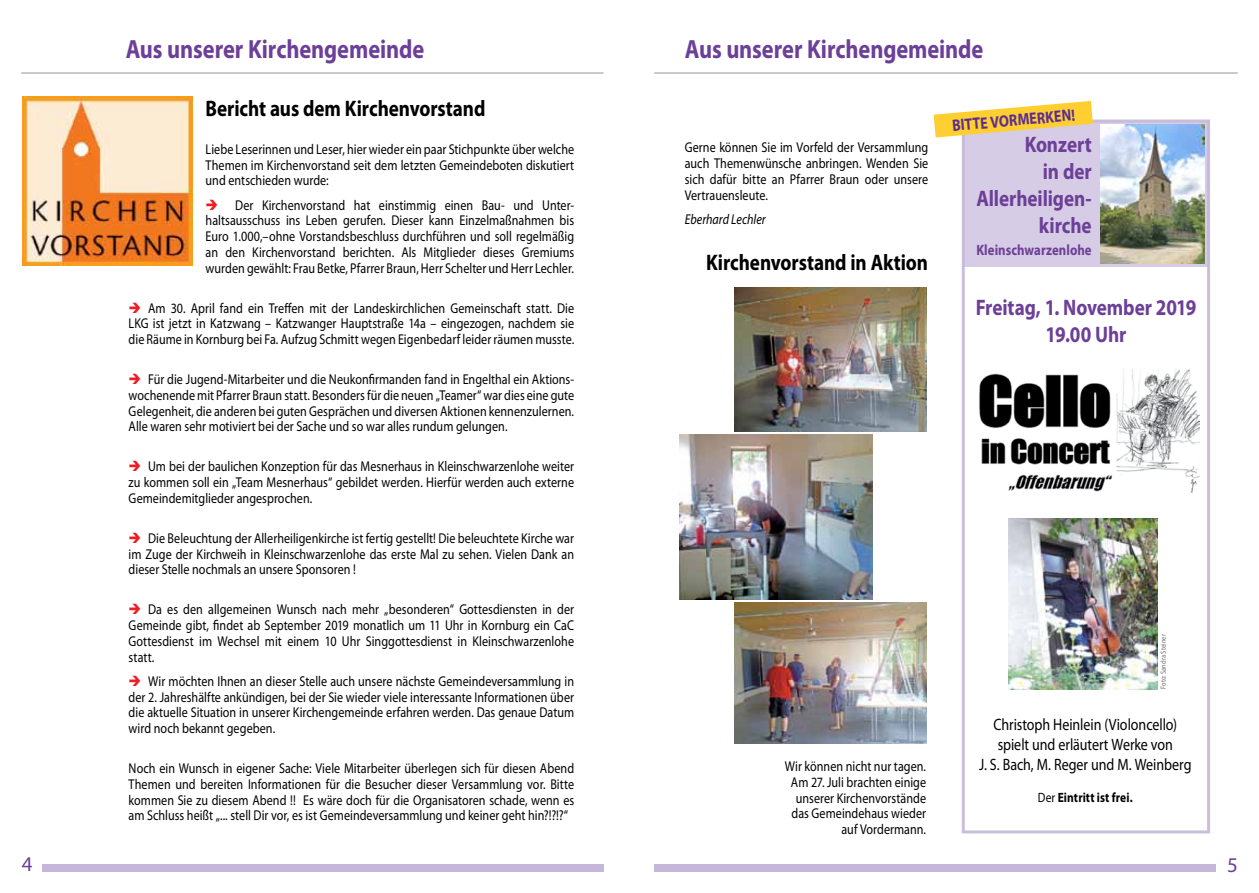
<style>
.page{position:relative;width:1259px;height:893px;background:#fff}
.page>*{position:absolute;margin:0;border:0;box-sizing:border-box;transform-origin:0 0}
.t1{font:700 26.4px "Myriad Pro";letter-spacing:-.005em;color:#6c3f98;scale:.85 1}
.t2{font:700 22.5px/27px "Myriad Pro";letter-spacing:-.005em;color:#6c3f98;text-align:center;scale:.85 1}
.t3{font:700 22.5px "Myriad Pro";letter-spacing:-.005em;color:#000;scale:.85 1}
.t4{font:21px "Myriad Pro";color:#6c3f98}
.t5{font:16.5px/19.8px "Myriad Pro";letter-spacing:-.005em;color:#000;text-align:center;scale:.85 1}
.t6{font:700 16.5px "Myriad Pro";color:#5c2d91;scale:.85 1}
.t7{font:700 15px "Myriad Pro";letter-spacing:.005em;color:#6c3f98;scale:.85 1}
.t8{font:14.25px/15.8px "Myriad Pro";letter-spacing:.005em;color:#000;text-align:justify;scale:.85 1}
.t9{font:italic 14.25px "Myriad Pro";color:#000;scale:.85 1}
.t10{font:700 13.5px "Myriad Pro";letter-spacing:.01em;color:#000;scale:.85 1}
.t11{font:7.5px "Myriad Pro";letter-spacing:.015em;color:#6d6e71;scale:.85 1}
.s1{color:#ed1d24}
.s2{font-weight:400}
</style>
<div class="page">
<div style="left:42px;top:864px;width:562px;height:8px;background:#c5b7da"></div>
<hr style="left:21px;top:73px;width:582px;height:1px;background:#939598">
<div style="left:654px;top:864px;width:561px;height:8px;background:#c5b7da"></div>
<hr style="left:654px;top:73px;width:583px;height:1px;background:#939598">
<img style="left:23px;top:96px;width:170px;height:170px">
<img style="left:734px;top:603px;width:193px;height:140px">
<img style="left:735px;top:287px;width:192px;height:145px">
<img style="left:679px;top:434px;width:194px;height:166px">
<div style="left:961px;top:120px;width:249px;height:713px;border:3px solid #b5a2ce"></div>
<div style="left:963px;top:121px;width:245px;height:145px;background:#d6cce5"></div>
<img style="left:979px;top:369px;width:220px;height:124px">
<img style="left:1008px;top:519px;width:149px;height:171px">
<img style="left:1100px;top:125px;width:104px;height:139px">
<svg style="left:933px;top:101px;width:160px;height:37px"></svg>
<h1 class="t1" style="left:126px;top:32px;width:353px">Aus unserer Kirchengemeinde</h1>
<h1 class="t1" style="left:685px;top:32px;width:353px">Aus unserer Kirchengemeinde</h1>
<h2 class="t3" style="left:206px;top:94px;width:331px">Bericht aus dem Kirchenvorstand</h2>
<p class="t8" style="left:206px;top:141px;width:435px">Liebe Leserinnen und Leser, hier wieder ein paar Stichpunkte über welche Themen im Kirchenvorstand seit dem letzten Gemeindeboten diskutiert und entschieden wurde:</p>
<p class="t8" style="left:206px;top:197px;width:435px"><span class="s1">➔</span> Der Kirchenvorstand hat einstimmig einen Bau- und Unter&shy;haltsausschuss ins Leben gerufen. Dieser kann Einzelmaßnahmen bis Euro 1.000,–ohne Vorstandsbeschluss durchführen und soll regelmäßig an den Kirchenvorstand berichten. Als Mitglieder dieses Gremiums wurden gewählt: Frau Betke, Pfarrer Braun, Herr Schelter und Herr Lechler.</p>
<p class="t8" style="left:129px;top:300px;width:526px"><span class="s1">➔</span> Am 30. April fand ein Treffen mit der Landeskirchlichen Gemeinschaft statt. Die LKG ist jetzt in Katzwang – Katzwanger Hauptstraße 14a – eingezogen, nachdem sie die Räume in Kornburg bei Fa. Aufzug Schmitt wegen Eigenbedarf leider räumen musste.</p>
<p class="t8" style="left:129px;top:371px;width:525px"><span class="s1">➔</span> Für die Jugend-Mitarbeiter und die Neukonfirmanden fand in Engelthal ein Aktions&shy;wochenende mit Pfarrer Braun statt. Besonders für die neuen „Teamer“ war dies eine gute Gelegenheit, die anderen bei guten Gesprächen und diversen Aktionen kennenzulernen.<br>Alle waren sehr motiviert bei der Sache und so war alles rundum gelungen.</p>
<p class="t8" style="left:129px;top:458px;width:525px"><span class="s1">➔</span> Um bei der baulichen Konzeption für das Mesnerhaus in Kleinschwarzenlohe weiter zu kommen soll ein „Team Mesnerhaus“ gebildet werden. Hierfür werden auch externe Gemeindemitglieder angesprochen.</p>
<p class="t8" style="left:129px;top:530px;width:525px"><span class="s1">➔</span> Die Beleuchtung der Allerheiligenkirche ist fertig gestellt! Die beleuchtete Kirche war im Zuge der Kirchweih in Kleinschwarzenlohe das erste Mal zu sehen. Vielen Dank an dieser Stelle nochmals an unsere Sponsoren !</p>
<p class="t8" style="left:129px;top:601px;width:525px"><span class="s1">➔</span> Da es den allgemeinen Wunsch nach mehr „besonderen“ Gottesdiensten in der Gemeinde gibt, findet ab September 2019 monatlich um 11 Uhr in Kornburg ein CaC Gottesdienst im Wechsel mit einem 10 Uhr Singgottesdienst in Kleinschwarzenlohe statt.</p>
<p class="t8" style="left:129px;top:673px;width:525px"><span class="s1">➔</span> Wir möchten Ihnen an dieser Stelle auch unsere nächste Gemeindeversammlung in der 2. Jahreshälfte ankündigen, bei der Sie wieder viele interessante Informationen über die aktuelle Situation in unserer Kirchengemeinde erfahren werden. Das genaue Datum wird noch bekannt gegeben.</p>
<p class="t8" style="left:129px;top:760px;width:526px">Noch ein Wunsch in eigener Sache: Viele Mitarbeiter überlegen sich für diesen Abend Themen und bereiten Informationen für die Besucher dieser Versammlung vor. Bitte kommen Sie zu diesem Abend !! Es wäre doch für die Organisatoren schade, wenn es am Schluss heißt „... stell Dir vor, es ist Gemeindeversammlung und keiner geht hin?!?!?“</p>
<p class="t6" style="left:951px;top:115px;width:20px;rotate:-5deg">Bitte</p>
<p class="t6" style="left:989px;top:111px;width:57px;rotate:-5deg">vormerken</p>
<h2 class="t2" style="left:976px;top:130px;width:137px;text-align:right">Konzert<br>in der<br>Allerheiligen&shy;kirche</h2>
<p class="t7" style="left:976px;top:240px;width:137px">Kleinschwarzenlohe</p>
<p class="t8" style="left:685px;top:139px;width:288px">Gerne können Sie im Vorfeld der Versammlung auch Themenwünsche anbringen. Wenden Sie sich dafür bitte an Pfarrer Braun oder unsere Vertrauensleute.</p>
<p class="t9" style="left:685px;top:210px;width:97px">Eberhard Lechler</p>
<h2 class="t3" style="left:706px;top:248px;width:263px">Kirchenvorstand in Aktion</h2>
<h2 class="t2" style="left:975px;top:293px;width:261px">Freitag, 1. November 2019<br>19.00 Uhr</h2>
<p class="t11" style="left:1158px;top:689px;width:66px;rotate:-90deg">Foto: Sandra Steiner</p>
<p class="t5" style="left:979px;top:714px;width:251px">Christoph Heinlein (Violoncello) spielt und erläutert Werke von<br>J. S. Bach, M. Reger und M. Weinberg</p>
<p class="t10" style="left:1038px;top:789px;width:113px"><span class="s2">Der</span> Eintritt ist frei.</p>
<p class="t8" style="left:785px;top:758px;width:168px;text-align:right">Wir können nicht nur tagen.<br>Am 27. Juli brachten einige unserer Kirchenvorstände das Gemeindehaus wieder auf Vordermann.</p>
<h3 class="t4" style="left:22px;top:851px;width:12px">4</h3>
<h3 class="t4" style="left:1227px;top:852px;width:12px">5</h3>
</div>
